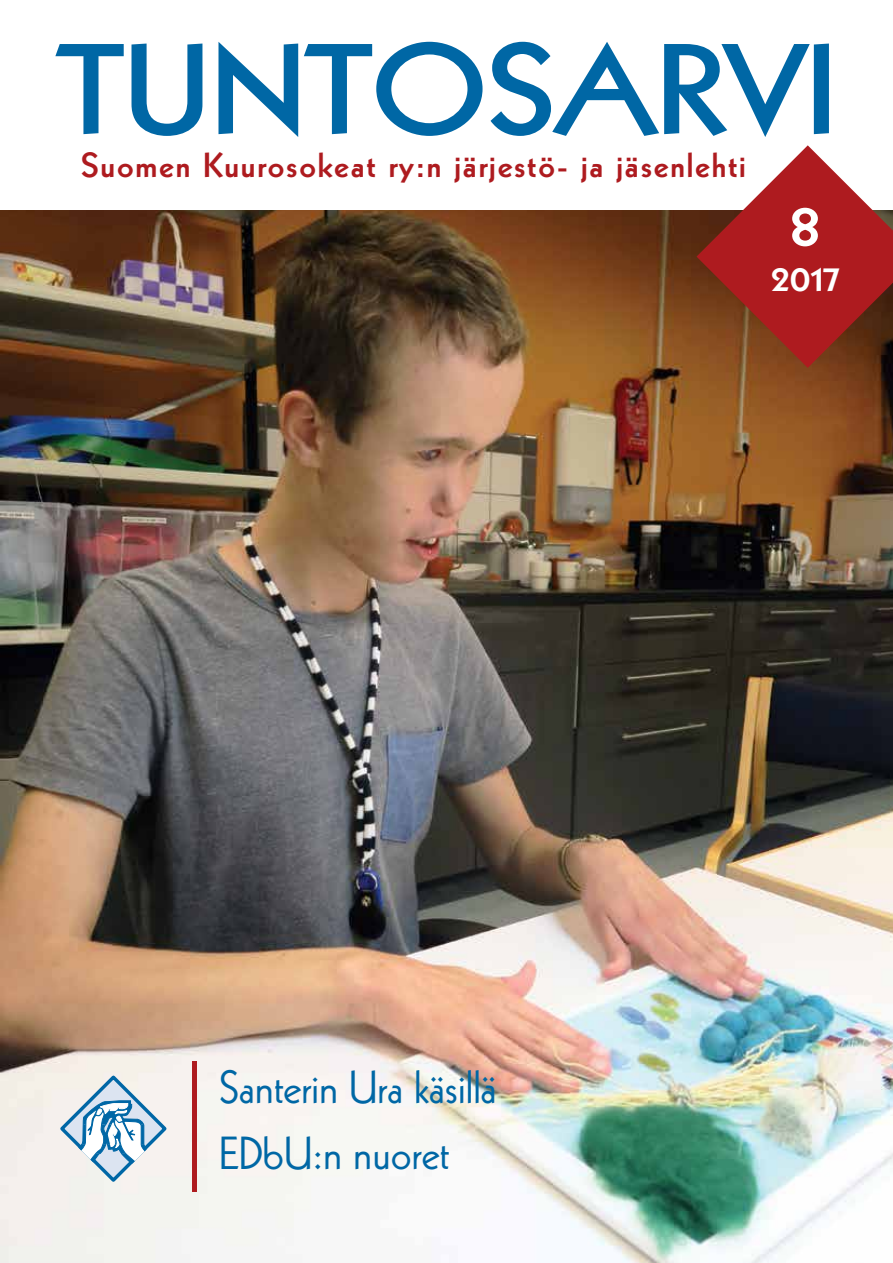
<style>
.page{position:relative;width:893px;height:1263px;background:#fff}
.page>*{position:absolute;margin:0;border:0;box-sizing:border-box;transform-origin:0 0}
.t1{font:800 124.5px "Kabel LT Std";color:#0067a5;scale:1.1 1}
.t2{font:800 61.5px "Kabel LT Std";color:#fff;scale:1.1 1}
.t3{font:45px/66px "Kabel LT Std";color:#0067a5}
.t4{font:800 37.5px "Kabel LT Std";color:#fff;scale:1.1 1}
.t5{font:800 33.9px "Kabel LT Std";letter-spacing:.05em;color:#ae1b1f;scale:1.06 1}
</style>
<div class="page">
<img style="left:0;top:368px;width:893px;height:895px">
<svg style="left:0;top:145px;width:893px;height:223px"></svg>
<div style="left:192px;top:1062px;width:5px;height:130px;background:#ae1b1f"></div>
<svg style="left:60px;top:1075px;width:107px;height:107px"></svg>
<h1 class="t1" style="left:58px;top:18px;width:709px">TUNTOSARVI</h1>
<p class="t5" style="left:81px;top:146px;width:629px">Suomen Kuurosokeat ry:n järjestö- ja jäsenlehti</p>
<h2 class="t2" style="left:790px;top:188px;width:29px">8</h2>
<p class="t4" style="left:771px;top:256px;width:63px">2017</p>
<h3 class="t3" style="left:219px;top:1055px;width:279px">Santerin Ura käsillä<br>EDbU:n nuoret</h3>
</div>
